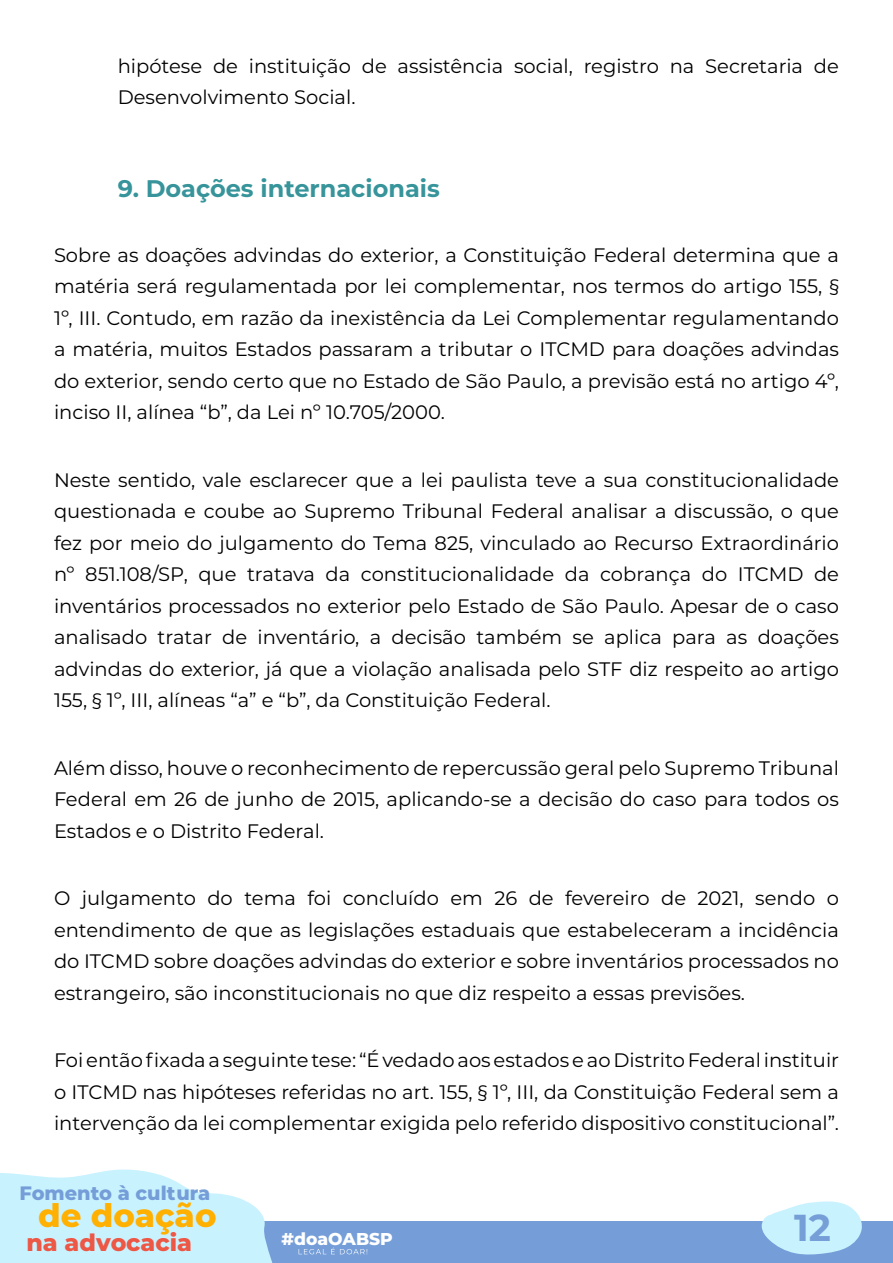
<style>
.page{position:relative;width:893px;height:1263px;background:#fff}
.page>*{position:absolute;margin:0;border:0;box-sizing:border-box;transform-origin:0 0}
.t1{font:700 37.5px "Montserrat";color:#769fd8}
.t2{font:800 32.25px "Montserrat";color:#ffb000}
.t3{font:700 24px "Montserrat";color:#36949a}
.t4{font:800 23.7px "Montserrat";color:#ed5745}
.t5{font:19.5px/31.5px "Montserrat";color:#000;text-align:justify}
.t6{font:800 19.35px "Montserrat";color:#759ed9}
.t7{font:800 17.1px "Montserrat";color:#fff}
</style>
<div class="page">
<div style="left:142px;top:1221px;width:750px;height:42px;background:#759ed9"></div>
<svg style="left:0;top:1169px;width:273px;height:94px;background:#d0f3fe"></svg>
<svg style="left:299px;top:1248px;width:69px;height:6px"></svg>
<svg style="left:761px;top:1201px;width:101px;height:54px"></svg>
<p class="t5" style="left:118px;top:50px;width:723px">hipótese de instituição de assistência social, registro na Secretaria de<br>Desenvolvimento Social.</p>
<p class="t3" style="left:118px;top:172px;width:324px">9. Doações internacionais</p>
<p class="t5" style="left:54px;top:239px;width:786px">Sobre as doações advindas do exterior, a Constituição Federal determina que a matéria será regulamentada por lei complementar, nos termos do artigo 155, § 1º, III. Contudo, em razão da inexistência da Lei Complementar regulamentando a matéria, muitos Estados passaram a tributar o ITCMD para doações advindas do exterior, sendo certo que no Estado de São Paulo, a previsão está no artigo 4º, inciso II, alínea “b”, da Lei nº 10.705/2000.</p>
<p class="t5" style="left:54px;top:463px;width:786px">Neste sentido, vale esclarecer que a lei paulista teve a sua constitucionalidade questionada e coube ao Supremo Tribunal Federal analisar a discussão, o que fez por meio do julgamento do Tema 825, vinculado ao Recurso Extraordinário nº 851.108/SP, que tratava da constitucionalidade da cobrança do ITCMD de inventários processados no exterior pelo Estado de São Paulo. Apesar de o caso analisado tratar de inventário, a decisão também se aplica para as doações advindas do exterior, já que a violação analisada pelo STF diz respeito ao artigo 155, § 1º, III, alíneas “a” e “b”, da Constituição Federal.</p>
<p class="t5" style="left:54px;top:751px;width:786px">Além disso, houve o reconhecimento de repercussão geral pelo Supremo Tribunal Federal em 26 de junho de 2015, aplicando-se a decisão do caso para todos os Estados e o Distrito Federal.</p>
<p class="t5" style="left:54px;top:882px;width:786px">O julgamento do tema foi concluído em 26 de fevereiro de 2021, sendo o entendimento de que as legislações estaduais que estabeleceram a incidência do ITCMD sobre doações advindas do exterior e sobre inventários processados no estrangeiro, são inconstitucionais no que diz respeito a essas previsões.</p>
<p class="t5" style="left:54px;top:1044px;width:787px">Foi então fixada a seguinte tese: “É vedado aos estados e ao Distrito Federal instituir o ITCMD nas hipóteses referidas no art. 155, § 1º, III, da Constituição Federal sem a intervenção da lei complementar exigida pelo referido dispositivo constitucional”.</p>
<p class="t6" style="left:20px;top:1178px;width:192px">Fomento à cultura</p>
<h2 class="t2" style="left:38px;top:1192px;width:180px">de doação</h2>
<p class="t4" style="left:26px;top:1225px;width:167px">na advocacia</p>
<p class="t7" style="left:282px;top:1226px;width:113px">#doaOABSP</p>
<h1 class="t1" style="left:794px;top:1201px;width:38px">12</h1>
</div>
